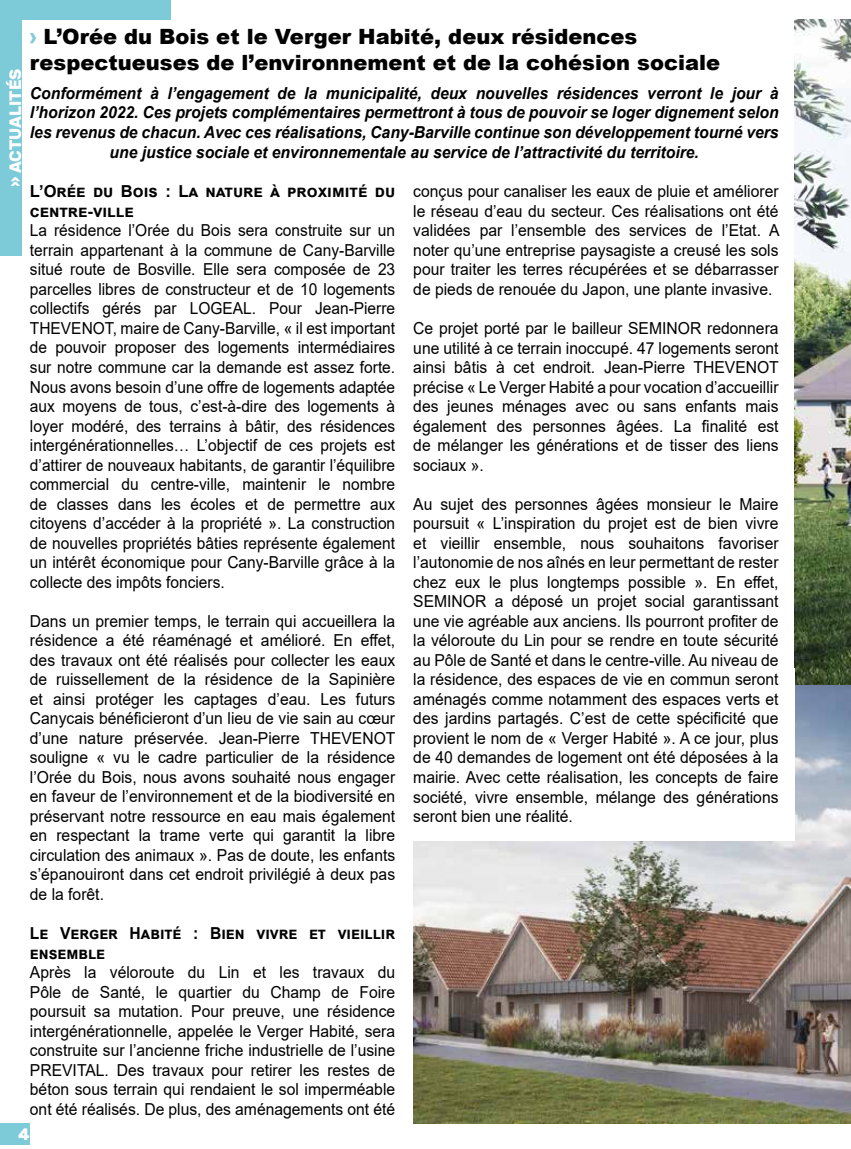
<style>
.page{position:relative;width:851px;height:1149px;background:#fff}
.page>*{position:absolute;margin:0;border:0;box-sizing:border-box;transform-origin:0 0}
.t1{font:900 21px/25.2px "Arial";color:#000}
.t2{font:16.5px/19.5px "Arial";color:#000;text-align:justify;scale:.95 1}
.t3{font:16.5px/19.5px "Arial";color:#000;text-align:justify;scale:.94 1}
.t4{font:italic 700 16.5px/19.8px "Arial";color:#000;text-align:center;scale:.95 1}
.t5{font:700 16.5px/19.5px "Arial";color:#000}
.t6{font:700 16.5px/19.5px "Arial";color:#000;scale:.95 1}
.t7{font:700 16.5px "Rubik";color:#fff}
.s1{font-size:22.5px;color:#7ecbd9}
</style>
<div class="page">
<div style="left:0;top:0;width:21px;height:255px;background:#7dcad9"></div>
<div style="left:0;top:0;width:170px;height:19px;background:#7dcad9"></div>
<img style="left:794px;top:19px;width:56px;height:666px">
<img style="left:413px;top:685px;width:437px;height:438px">
<div style="left:0;top:1123px;width:30px;height:21px;background:#7dcad9"></div>
<div style="left:413px;top:668px;width:381px;height:172px;background:#fff"></div>
<p class="t7" style="left:6px;top:187px;width:120px;rotate:-90deg">» ACTUALITÉS</p>
<p class="t1" style="left:30px;top:24px;width:691px"><span class="s1">›</span> L’Orée du Bois et le Verger Habité, deux résidences respectueuses de l’environnement et de la cohésion sociale</p>
<p class="t4" style="left:30px;top:83px;width:789px">Conformément à l’engagement de la municipalité, deux nouvelles résidences verront le jour à l’horizon 2022. Ces projets complémentaires permettront à tous de pouvoir se loger dignement selon les revenus de chacun. Avec ces réalisations, Cany-Barville continue son développement tourné vers une justice sociale et environnementale au service de l’attractivité du territoire.</p>
<p class="t5" style="left:30px;top:182px;width:367px">L’Orée du Bois : La nature à proximité du centre-ville</p>
<p class="t3" style="left:30px;top:221px;width:390px">La résidence l’Orée du Bois sera construite sur un terrain appartenant à la commune de Cany-Barville situé route de Bosville. Elle sera composée de 23 parcelles libres de constructeur et de 10 logements collectifs gérés par LOGEAL. Pour Jean-Pierre THEVENOT, maire de Cany-Barville, « il est important de pouvoir proposer des logements intermédiaires sur notre commune car la demande est assez forte.<br>Nous avons besoin d’une offre de logements adaptée aux moyens de tous, c’est-à-dire des logements à loyer modéré, des terrains à bâtir, des résidences intergénérationnelles… L’objectif de ces projets est d’attirer de nouveaux habitants, de garantir l’équilibre commercial du centre-ville, maintenir le nombre de classes dans les écoles et de permettre aux citoyens d’accéder à la propriété ». La construction de nouvelles propriétés bâties représente également un intérêt économique pour Cany-Barville grâce à la collecte des impôts fonciers.</p>
<p class="t2" style="left:30px;top:611px;width:386px">Dans un premier temps, le terrain qui accueillera la résidence a été réaménagé et amélioré. En effet, des travaux ont été réalisés pour collecter les eaux de ruissellement de la résidence de la Sapinière et ainsi protéger les captages d’eau. Les futurs Canycais bénéficieront d’un lieu de vie sain au cœur d’une nature préservée. Jean-Pierre THEVENOT souligne « vu le cadre particulier de la résidence l’Orée du Bois, nous avons souhaité nous engager en faveur de l’environnement et de la biodiversité en préservant notre ressource en eau mais également en respectant la trame verte qui garantit la libre circulation des animaux ». Pas de doute, les enfants s’épanouiront dans cet endroit privilégié à deux pas de la forêt.</p>
<p class="t6" style="left:30px;top:923px;width:382px">Le Verger Habité : Bien vivre et vieillir ensemble</p>
<p class="t2" style="left:30px;top:962px;width:386px">Après la véloroute du Lin et les travaux du Pôle de Santé, le quartier du Champ de Foire poursuit sa mutation. Pour preuve, une résidence intergénérationnelle, appelée le Verger Habité, sera construite sur l’ancienne friche industrielle de l’usine PREVITAL. Des travaux pour retirer les restes de béton sous terrain qui rendaient le sol imperméable ont été réalisés. De plus, des aménagements ont été</p>
<p class="t2" style="left:413px;top:182px;width:387px">conçus pour canaliser les eaux de pluie et améliorer le réseau d’eau du secteur. Ces réalisations ont été validées par l’ensemble des services de l’Etat. A noter qu’une entreprise paysagiste a creusé les sols pour traiter les terres récupérées et se débarrasser de pieds de renouée du Japon, une plante invasive.</p>
<p class="t2" style="left:413px;top:318px;width:386px">Ce projet porté par le bailleur SEMINOR redonnera une utilité à ce terrain inoccupé. 47 logements seront ainsi bâtis à cet endroit. Jean-Pierre THEVENOT précise « Le Verger Habité a pour vocation d’accueillir des jeunes ménages avec ou sans enfants mais également des personnes âgées. La finalité est de mélanger les générations et de tisser des liens sociaux ».</p>
<p class="t2" style="left:413px;top:494px;width:386px">Au sujet des personnes âgées monsieur le Maire poursuit « L’inspiration du projet est de bien vivre et vieillir ensemble, nous souhaitons favoriser l’autonomie de nos aînés en leur permettant de rester chez eux le plus longtemps possible ». En effet, SEMINOR a déposé un projet social garantissant une vie agréable aux anciens. Ils pourront profiter de la véloroute du Lin pour se rendre en toute sécurité au Pôle de Santé et dans le centre-ville. Au niveau de la résidence, des espaces de vie en commun seront aménagés comme notamment des espaces verts et des jardins partagés. C’est de cette spécificité que provient le nom de « Verger Habité ». A ce jour, plus de 40 demandes de logement ont été déposées à la mairie. Avec cette réalisation, les concepts de faire société, vivre ensemble, mélange des générations seront bien une réalité.</p>
<p class="t7" style="left:18px;top:1124px;width:13px">4</p>
</div>
